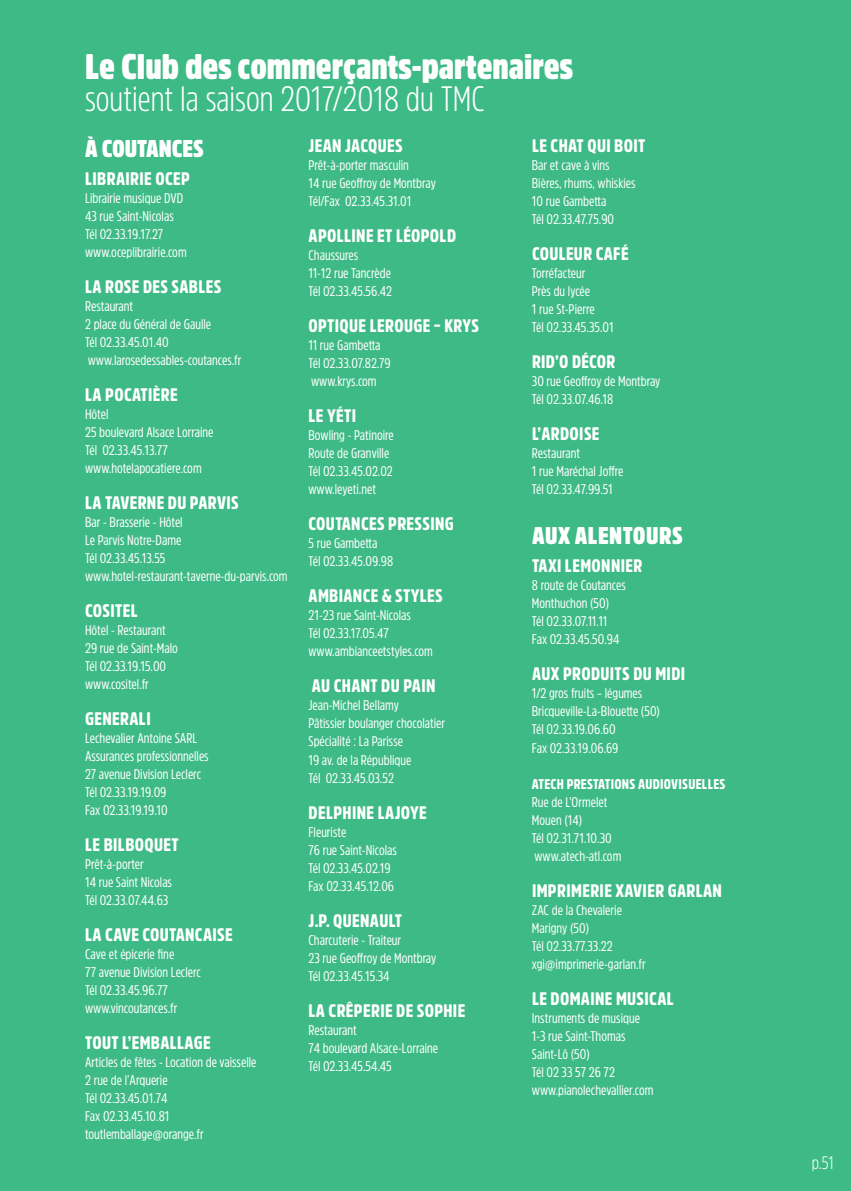
<style>
.page{position:relative;width:851px;height:1191px;background:#fff}
.page>*{position:absolute;margin:0;border:0;box-sizing:border-box;transform-origin:0 0}
.t1{font:900 35.2px "Amsi Pro Cond";color:#fff}
.t2{font:300 35.2px "Amsi Pro Cond";color:#fff}
.t3{font:900 24px "Amsi Pro Cond";letter-spacing:.01em;color:#fff}
.t4{font:900 18px "Amsi Pro Cond";letter-spacing:.02em;color:#fff}
.t5{font:300 18px "Amsi Pro Cond";color:#fff}
.t6{font:14px/18px "Amsi Pro Cond";color:#fff}
.t7{font:900 14px "Amsi Pro Cond";letter-spacing:.02em;color:#fff}
</style>
<div class="page">
<div style="left:0;top:0;width:850px;height:1191px;background:#3dba85"></div>
<h1 class="t1" style="left:85px;top:42px;width:489px">Le Club des commerçants-partenaires</h1>
<h1 class="t2" style="left:85px;top:74px;width:401px">soutient la saison 2017/2018 du TMC</h1>
<h2 class="t3" style="left:85px;top:132px;width:120px">À COUTANCES</h2>
<p class="t4" style="left:85px;top:166px;width:106px">LIBRAIRIE OCEP</p>
<p class="t6" style="left:85px;top:188px;width:103px">Librairie musique DVD<br>43 rue Saint-Nicolas<br>Tél 02.33.19.17.27 www.oceplibrairie.com</p>
<p class="t4" style="left:85px;top:274px;width:138px">LA ROSE DES SABLES</p>
<p class="t6" style="left:85px;top:296px;width:158px">Restaurant<br>2 place du Général de Gaulle<br>Tél 02.33.45.01.40 www.larosedessables-coutances.fr</p>
<p class="t4" style="left:85px;top:382px;width:94px">LA POCATIÈRE</p>
<p class="t6" style="left:85px;top:404px;width:130px">Hôtel<br>25 boulevard Alsace Lorraine<br>Tél 02.33.45.13.77 www.hotelapocatiere.com</p>
<p class="t4" style="left:85px;top:490px;width:155px">LA TAVERNE DU PARVIS</p>
<p class="t6" style="left:85px;top:512px;width:204px">Bar - Brasserie - Hôtel<br>Le Parvis Notre-Dame<br>Tél 02.33.45.13.55 www.hotel-restaurant-taverne-du-parvis.com</p>
<p class="t4" style="left:85px;top:598px;width:54px">COSITEL</p>
<p class="t6" style="left:85px;top:620px;width:94px">Hôtel - Restaurant<br>29 rue de Saint-Malo<br>Tél 02.33.19.15.00 www.cositel.fr</p>
<p class="t4" style="left:85px;top:706px;width:67px">GENERALI</p>
<p class="t6" style="left:85px;top:728px;width:125px">Lechevalier Antoine SARL<br>Assurances professionnelles<br>27 avenue Division Leclerc<br>Tél 02.33.19.19.09<br>Fax 02.33.19.19.10</p>
<p class="t4" style="left:85px;top:832px;width:95px">LE BILBOQUET</p>
<p class="t6" style="left:85px;top:854px;width:88px">Prêt-à-porter<br>14 rue Saint Nicolas<br>Tél 02.33.07.44.63</p>
<p class="t4" style="left:85px;top:922px;width:149px">LA CAVE COUTANCAISE</p>
<p class="t6" style="left:85px;top:944px;width:117px">Cave et épicerie fine<br>77 avenue Division Leclerc<br>Tél 02.33.45.96.77 www.vincoutances.fr</p>
<p class="t4" style="left:85px;top:1030px;width:127px">TOUT L’EMBALLAGE</p>
<p class="t6" style="left:85px;top:1052px;width:173px">Articles de fêtes - Location de vaisselle<br>2 rue de l’Arquerie<br>Tél 02.33.45.01.74<br>Fax 02.33.45.10.81 toutlemballage@orange.fr</p>
<p class="t4" style="left:308px;top:134px;width:96px">JEAN JACQUES</p>
<p class="t6" style="left:308px;top:156px;width:129px">Prêt-à-porter masculin<br>14 rue Geoffroy de Montbray<br>Tél/Fax 02.33.45.31.01</p>
<p class="t4" style="left:308px;top:224px;width:149px">APOLLINE ET LÉOPOLD</p>
<p class="t6" style="left:308px;top:246px;width:85px">Chaussures<br>11-12 rue Tancrède<br>Tél 02.33.45.56.42</p>
<p class="t4" style="left:308px;top:314px;width:172px">OPTIQUE LEROUGE – KRYS</p>
<p class="t6" style="left:308px;top:336px;width:84px">11 rue Gambetta<br>Tél 02.33.07.82.79 www.krys.com</p>
<p class="t4" style="left:308px;top:404px;width:49px">LE YÉTI</p>
<p class="t6" style="left:308px;top:426px;width:87px">Bowling - Patinoire<br>Route de Granville<br>Tél 02.33.45.02.02 www.leyeti.net</p>
<p class="t4" style="left:308px;top:512px;width:147px">COUTANCES PRESSING</p>
<p class="t6" style="left:308px;top:534px;width:86px">5 rue Gambetta<br>Tél 02.33.45.09.98</p>
<p class="t4" style="left:308px;top:584px;width:136px">AMBIANCE &amp; STYLES</p>
<p class="t6" style="left:308px;top:606px;width:126px">21-23 rue Saint-Nicolas<br>Tél 02.33.17.05.47 www.ambianceetstyles.com</p>
<p class="t4" style="left:312px;top:674px;width:125px">AU CHANT DU PAIN</p>
<p class="t6" style="left:308px;top:696px;width:138px">Jean-Michel Bellamy<br>Pâtissier boulanger chocolatier<br>Spécialité : La Parisse<br>19 av. de la République<br>Tél 02.33.45.03.52</p>
<p class="t4" style="left:308px;top:800px;width:120px">DELPHINE LAJOYE</p>
<p class="t6" style="left:308px;top:822px;width:90px">Fleuriste<br>76 rue Saint-Nicolas<br>Tél 02.33.45.02.19<br>Fax 02.33.45.12.06</p>
<p class="t4" style="left:308px;top:908px;width:95px">J.P. QUENAULT</p>
<p class="t6" style="left:308px;top:930px;width:129px">Charcuterie - Traiteur<br>23 rue Geoffroy de Montbray<br>Tél 02.33.45.15.34</p>
<p class="t4" style="left:308px;top:998px;width:158px">LA CRÊPERIE DE SOPHIE</p>
<p class="t6" style="left:308px;top:1020px;width:131px">Restaurant<br>74 boulevard Alsace-Lorraine<br>Tél 02.33.45.54.45</p>
<p class="t4" style="left:532px;top:134px;width:115px">LE CHAT QUI BOIT</p>
<p class="t6" style="left:531px;top:156px;width:105px">Bar et cave à vins<br>Bières, rhums, whiskies<br>10 rue Gambetta<br>Tél 02.33.47.75.90</p>
<p class="t4" style="left:532px;top:242px;width:98px">COULEUR CAFÉ</p>
<p class="t6" style="left:531px;top:264px;width:83px">Torréfacteur<br>Près du lycée<br>1 rue St-Pierre<br>Tél 02.33.45.35.01</p>
<p class="t4" style="left:532px;top:350px;width:85px">RID’O DÉCOR</p>
<p class="t6" style="left:531px;top:372px;width:130px">30 rue Geoffroy de Montbray<br>Tél 02.33.07.46.18</p>
<p class="t4" style="left:532px;top:422px;width:69px">L’ARDOISE</p>
<p class="t6" style="left:531px;top:444px;width:93px">Restaurant<br>1 rue Maréchal Joffre<br>Tél 02.33.47.99.51</p>
<h2 class="t3" style="left:532px;top:519px;width:152px">AUX ALENTOURS</h2>
<p class="t4" style="left:532px;top:554px;width:112px">TAXI LEMONNIER</p>
<p class="t6" style="left:531px;top:576px;width:95px">8 route de Coutances<br>Monthuchon (50)<br>Tél 02.33.07.11.11<br>Fax 02.33.45.50.94</p>
<p class="t4" style="left:532px;top:662px;width:155px">AUX PRODUITS DU MIDI</p>
<p class="t6" style="left:531px;top:684px;width:130px">1/2 gros fruits – légumes<br>Bricqueville-La-Blouette (50)<br>Tél 02.33.19.06.60<br>Fax 02.33.19.06.69</p>
<p class="t7" style="left:532px;top:774px;width:195px">ATECH PRESTATIONS AUDIOVISUELLES</p>
<p class="t6" style="left:531px;top:792px;width:91px">Rue de L'Ormelet<br>Mouen (14)<br>Tél 02.31.71.10.30 www.atech-atl.com</p>
<p class="t4" style="left:532px;top:878px;width:191px">IMPRIMERIE XAVIER GARLAN</p>
<p class="t6" style="left:531px;top:900px;width:115px">ZAC de la Chevalerie<br>Marigny (50)<br>Tél 02.33.77.33.22 xgi@imprimerie-garlan.fr</p>
<p class="t4" style="left:532px;top:986px;width:143px">LE DOMAINE MUSICAL</p>
<p class="t6" style="left:531px;top:1008px;width:123px">Instruments de musique<br>1-3 rue Saint-Thomas<br>Saint-Lô (50)<br>Tél 02 33 57 26 72 www.pianolechevallier.com</p>
<p class="t5" style="left:811px;top:1150px;width:24px">p.51</p>
</div>
